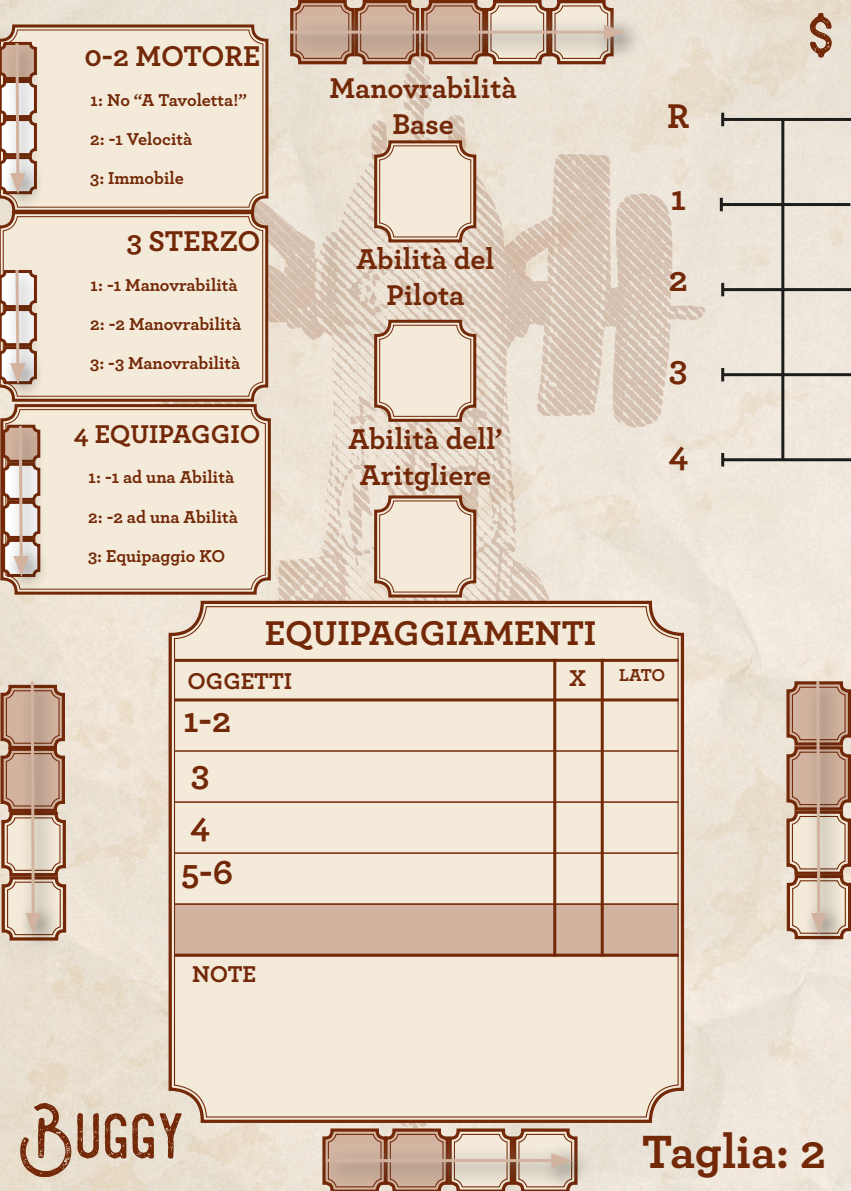
<style>
.page{position:relative;width:851px;height:1191px;background:#fff}
.page>*{position:absolute;margin:0;border:0;box-sizing:border-box;transform-origin:0 0}
.t1{font:72px "Steelworks Vintage Demo";color:#732807}
.t2{font:700 48.9px "Archer";letter-spacing:-.005em;color:#732807}
.t3{font:700 36px "Archer";color:#732807}
.t4{font:700 30px "Archer";color:#732807}
.t5{font:700 27px "Archer";color:#732807}
.t6{font:700 24px "Archer";color:#732807}
.t7{font:700 18px "Archer";color:#732807}
</style>
<div class="page">
<img style="left:104px;top:0;width:642px;height:1191px">
<svg style="left:372px;top:139px;width:105px;height:105px;background:#e1d0bd"></svg>
<div style="left:379px;top:145px;width:92px;height:92px;border:1px solid #732807;border-radius:14px"></div>
<svg style="left:372px;top:318px;width:105px;height:105px;background:#e2d0be"></svg>
<div style="left:379px;top:325px;width:92px;height:92px;border:1px solid #732807;border-radius:14px"></div>
<svg style="left:372px;top:494px;width:105px;height:105px;background:#e2d1be"></svg>
<div style="left:379px;top:500px;width:92px;height:92px;border:1px solid #732807;border-radius:14px"></div>
<div style="left:272px;top:7px;width:369px;height:50px;background:#fff;opacity:.75"></div>
<svg style="left:288px;top:0;width:337px;height:66px;background:#c3a591"></svg>
<div style="left:315px;top:1142px;width:278px;height:48px;background:#eae2d5"></div>
<div style="left:309px;top:1135px;width:278px;height:50px;background:#fff;opacity:.75"></div>
<svg style="left:321px;top:1126px;width:258px;height:65px"></svg>
<div style="left:17px;top:673px;width:44px;height:281px;background:#e5ddce"></div>
<svg style="left:0;top:678px;width:68px;height:264px"></svg>
<div style="left:802px;top:673px;width:44px;height:281px;background:#efe6db"></div>
<svg style="left:784px;top:678px;width:66px;height:262px"></svg>
<hr style="left:781px;top:119px;width:3px;height:341px;background:#1d1d1b">
<hr style="left:722px;top:458px;width:128px;height:3px;background:#1d1d1b">
<svg style="left:721px;top:453px;width:3px;height:13px"></svg>
<hr style="left:722px;top:373px;width:128px;height:3px;background:#1d1d1b">
<svg style="left:721px;top:368px;width:3px;height:13px"></svg>
<hr style="left:722px;top:288px;width:128px;height:3px;background:#1d1d1b">
<svg style="left:721px;top:283px;width:3px;height:13px"></svg>
<hr style="left:721px;top:203px;width:129px;height:3px;background:#1d1d1b">
<svg style="left:719px;top:198px;width:3px;height:13px"></svg>
<hr style="left:722px;top:118px;width:128px;height:3px;background:#1d1d1b">
<svg style="left:721px;top:113px;width:3px;height:13px"></svg>
<svg style="left:167px;top:599px;width:518px;height:525px;background:#e7d8c6"></svg>
<hr style="left:553px;top:659px;width:3px;height:297px;background:#732807">
<hr style="left:600px;top:659px;width:3px;height:297px;background:#732807">
<div style="left:0;top:23px;width:270px;height:187px;background:#f3ead9"></div>
<div style="left:3px;top:29px;width:260px;height:179px;border:1px solid #732807;border-radius:14px"></div>
<svg style="left:0;top:210px;width:270px;height:192px;background:#ebdfcd"></svg>
<div style="left:3px;top:216px;width:260px;height:181px;border:1px solid #732807;border-radius:14px"></div>
<svg style="left:0;top:402px;width:272px;height:194px;background:#ebdecc"></svg>
<div style="left:5px;top:409px;width:261px;height:180px;border:1px solid #732807;border-radius:14px"></div>
<div style="left:0;top:270px;width:37px;height:38px;border:3px solid #732807;border-radius:5px"></div>
<div style="left:0;top:308px;width:37px;height:38px;border:3px solid #732807;border-radius:5px"></div>
<div style="left:0;top:346px;width:37px;height:38px;border:3px solid #732807;border-radius:5px"></div>
<div style="left:2px;top:262px;width:44px;height:141px;background:#1d1d1b;opacity:.75"></div>
<svg style="left:10px;top:267px;width:15px;height:117px"></svg>
<div style="left:2px;top:425px;width:38px;height:38px;border:3px solid #732807;border-radius:5px"></div>
<div style="left:2px;top:463px;width:38px;height:38px;border:3px solid #732807;border-radius:5px"></div>
<div style="left:2px;top:501px;width:38px;height:38px;border:3px solid #732807;border-radius:5px"></div>
<div style="left:2px;top:539px;width:38px;height:38px;border:3px solid #732807;border-radius:5px"></div>
<div style="left:5px;top:418px;width:45px;height:178px;background:#1d1d1b;opacity:.75"></div>
<svg style="left:14px;top:423px;width:15px;height:154px"></svg>
<div style="left:0;top:42px;width:37px;height:38px;border:3px solid #732807;border-radius:5px"></div>
<div style="left:0;top:80px;width:37px;height:38px;border:3px solid #732807;border-radius:5px"></div>
<div style="left:0;top:118px;width:37px;height:38px;border:3px solid #732807;border-radius:5px"></div>
<div style="left:0;top:156px;width:37px;height:38px;border:3px solid #732807;border-radius:5px"></div>
<div style="left:2px;top:35px;width:44px;height:178px;background:#1d1d1b;opacity:.75"></div>
<svg style="left:10px;top:40px;width:15px;height:154px"></svg>
<p class="t4" style="left:84px;top:32px;width:177px">0-2 MOTORE</p>
<p class="t7" style="left:90px;top:86px;width:158px">1: No “A Tavoletta!”</p>
<p class="t7" style="left:90px;top:125px;width:103px">2: -1 Velocità</p>
<p class="t7" style="left:90px;top:164px;width:95px">3: Immobile</p>
<p class="t4" style="left:127px;top:217px;width:135px">3 STERZO</p>
<p class="t7" style="left:90px;top:271px;width:149px">1: -1 Manovrabilità</p>
<p class="t7" style="left:90px;top:310px;width:153px">2: -2 Manovrabilità</p>
<p class="t7" style="left:90px;top:349px;width:152px">3: -3 Manovrabilità</p>
<p class="t5" style="left:73px;top:412px;width:188px">4 EQUIPAGGIO</p>
<p class="t7" style="left:88px;top:463px;width:147px">1: -1 ad una Abilità</p>
<p class="t7" style="left:88px;top:502px;width:151px">2: -2 ad una Abilità</p>
<p class="t7" style="left:88px;top:541px;width:139px">3: Equipaggio KO</p>
<p class="t4" style="left:329px;top:65px;width:189px">Manovrabilità</p>
<p class="t4" style="left:392px;top:101px;width:63px">Base</p>
<p class="t4" style="left:356px;top:235px;width:139px">Abilità del</p>
<p class="t4" style="left:386px;top:271px;width:79px">Pilota</p>
<p class="t4" style="left:348px;top:415px;width:156px">Abilità dell’</p>
<p class="t4" style="left:360px;top:451px;width:133px">Aritgliere</p>
<p class="t3" style="left:667px;top:88px;width:24px">R</p>
<p class="t3" style="left:670px;top:170px;width:17px">1</p>
<p class="t3" style="left:668px;top:251px;width:21px">2</p>
<p class="t3" style="left:669px;top:339px;width:20px">3</p>
<p class="t3" style="left:668px;top:426px;width:22px">4</p>
<p class="t3" style="left:265px;top:604px;width:333px">EQUIPAGGIAMENTI</p>
<p class="t6" style="left:187px;top:662px;width:106px">OGGETTI</p>
<p class="t6" style="left:569px;top:659px;width:18px">X</p>
<p class="t7" style="left:619px;top:661px;width:48px">LATO</p>
<p class="t3" style="left:183px;top:692px;width:49px">1-2</p>
<p class="t3" style="left:191px;top:744px;width:20px">3</p>
<p class="t3" style="left:190px;top:796px;width:22px">4</p>
<p class="t3" style="left:181px;top:844px;width:54px">5-6</p>
<p class="t6" style="left:192px;top:955px;width:66px">NOTE</p>
<p class="t1" style="left:806px;top:-6px;width:29px">$</p>
<p class="t1" style="left:17px;top:1095px;width:169px">Buggy</p>
<p class="t2" style="left:642px;top:1112px;width:185px">Taglia: 2</p>
</div>
